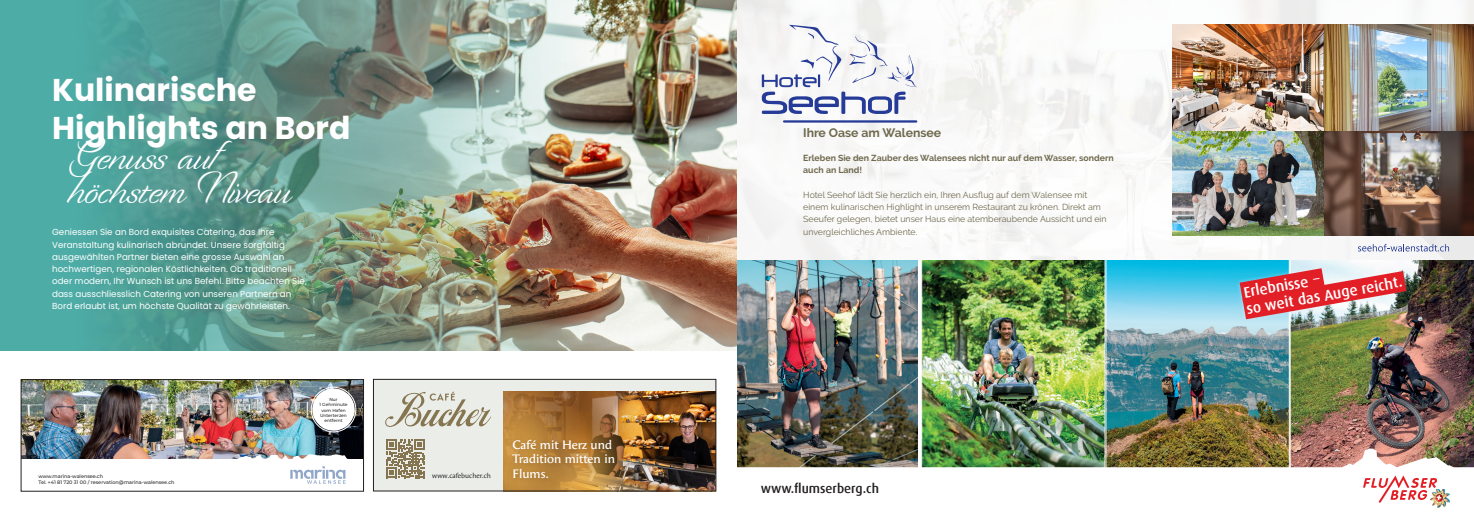
<style>
.page{position:relative;width:1474px;height:521px;background:#fff}
.page>*{position:absolute;margin:0;border:0;box-sizing:border-box;transform-origin:0 0}
.Einf__Abs{font:47.43px "Recherche";color:#fff}
.Einf__Abs-2{font:700 31.5px "Poppins";color:#fff}
.t1{font:500 15.22px/16.9px "Dax";color:#fff}
.t2{font:500 13.12px "Dax";color:#231f20}
.t3{font:600 12.25px/14.7px "Angie Sans Std";color:#fff}
.t4{font:700 12.25px "Raleway";color:#6e694d}
.Einf__Abs-3{font:8.75px/12.2px "Poppins";color:#fff}
.t5{font:8.75px/12.2px "Raleway";color:#6e694d}
.t6{font:700 8.75px/12.2px "Raleway";color:#6e694d}
.t7{font:7px "Angie Sans Std";color:#231f20}
.t8{font:500 4.9px/6px "Montserrat";color:#231f20}
.t9{font:500 4.38px/5.2px "Montserrat";color:#231f20;text-align:center}
.s1{font-family:"FFDIN Profor IIC";font-weight:400}
</style>
<div class="page">
<img style="left:737px;top:0;width:736px;height:260px">
<img style="left:1171px;top:25px;width:302px;height:211px">
<svg style="left:1357px;top:244px;width:91px;height:7px"></svg>
<svg style="left:761px;top:25px;width:156px;height:89px"></svg>
<hr style="left:783px;top:120px;width:134px;height:3px;background:#253b97">
<img style="left:921px;top:260px;width:184px;height:189px">
<img style="left:1105px;top:260px;width:184px;height:189px">
<img style="left:1289px;top:260px;width:184px;height:189px">
<img style="left:1217px;top:260px;width:210px;height:73px">
<img style="left:737px;top:260px;width:181px;height:189px">
<img style="left:737px;top:449px;width:736px;height:59px">
<svg style="left:1362px;top:476px;width:75px;height:27px"></svg>
<img style="left:1430px;top:489px;width:19px;height:18px">
<img style="left:630px;top:0;width:107px;height:351px">
<img style="left:0;top:0;width:630px;height:351px">
<img style="left:23px;top:381px;width:339px;height:73px">
<div style="left:312px;top:388px;width:42px;height:43px;background:#fff;border-radius:50%"></div>
<div style="left:311px;top:387px;width:45px;height:45px;border:1px solid #fff;border-radius:50%"></div>
<div style="left:313px;top:389px;width:41px;height:41px;border:1px solid #fff;border-radius:50%"></div>
<svg style="left:21px;top:454px;width:343px;height:38px"></svg>
<div style="left:21px;top:379px;width:343px;height:112px;border:1px solid #231f20"></div>
<div style="left:373px;top:379px;width:343px;height:112px;background:#ebeee8"></div>
<img style="left:577px;top:392px;width:137px;height:97px">
<svg style="left:503px;top:392px;width:74px;height:97px;background:#aa7535"></svg>
<svg style="left:386px;top:392px;width:105px;height:35px"></svg>
<div style="left:509px;top:436px;width:112px;height:49px;background:#231f20;opacity:.2"></div>
<svg style="left:386px;top:439px;width:39px;height:39px"></svg>
<div style="left:373px;top:379px;width:343px;height:112px;border:1px solid #231f20"></div>
<p class="Einf__Abs-2" style="left:52px;top:72px;width:206px">Kulinarische</p>
<p class="Einf__Abs-2" style="left:52px;top:110px;width:300px">Highlights an Bord</p>
<p class="Einf__Abs" style="left:69px;top:124px;width:149px">Genuss auf</p>
<p class="Einf__Abs" style="left:69px;top:159px;width:223px">höchstem Niveau</p>
<p class="Einf__Abs-3" style="left:52px;top:226px;width:256px">Geniessen Sie an Bord exquisites Catering, das Ihre Veranstaltung kulinarisch abrundet. Unsere sorgfältig ausgewählten Partner bieten eine grosse Auswahl an hochwertigen, regionalen Köstlichkeiten. Ob traditionell oder modern, Ihr Wunsch ist uns Befehl. Bitte beachten Sie, dass ausschliesslich Catering von unseren Partnern an Bord erlaubt ist, um höchste Qualität zu gewährleisten.</p>
<p class="t8" style="left:38px;top:473px;width:138px">www.marina-walensee.ch<br>Tel. +41 81 720 31 00 / reservation@marina-walensee.ch</p>
<p class="t9" style="left:319px;top:397px;width:30px">Nur<br>1 Gehminute vom Hafen<br>Unterterzen entfernt</p>
<p class="t3" style="left:512px;top:437px;width:104px">Café mit Herz und<br>Tradition mitten in</p>
<p class="t7" style="left:432px;top:471px;width:60px">www.cafebucher.ch</p>
<p class="t3" style="left:512px;top:466px;width:38px">Flums.</p>
<p class="t4" style="left:803px;top:126px;width:139px">Ihre Oase am Walensee</p>
<p class="t6" style="left:803px;top:152px;width:312px">Erleben Sie den Zauber des Walensees nicht nur auf dem Wasser, sondern auch an Land!</p>
<p class="t5" style="left:803px;top:189px;width:305px">Hotel Seehof lädt Sie herzlich ein, Ihren Ausflug auf dem Walensee mit einem kulinarischen Highlight in unserem Restaurant zu krönen. Direkt am Seeufer gelegen, bietet unser Haus eine atemberaubende Aussicht und ein unvergleichliches Ambiente.</p>
<p class="t2" style="left:760px;top:481px;width:120px">www.flumserberg.ch</p>
<p class="t1" style="left:1242px;top:284px;width:159px;rotate:-10deg">Erlebnisse <span class="s1">–<br></span>so weit das Auge reicht.</p>
</div>
